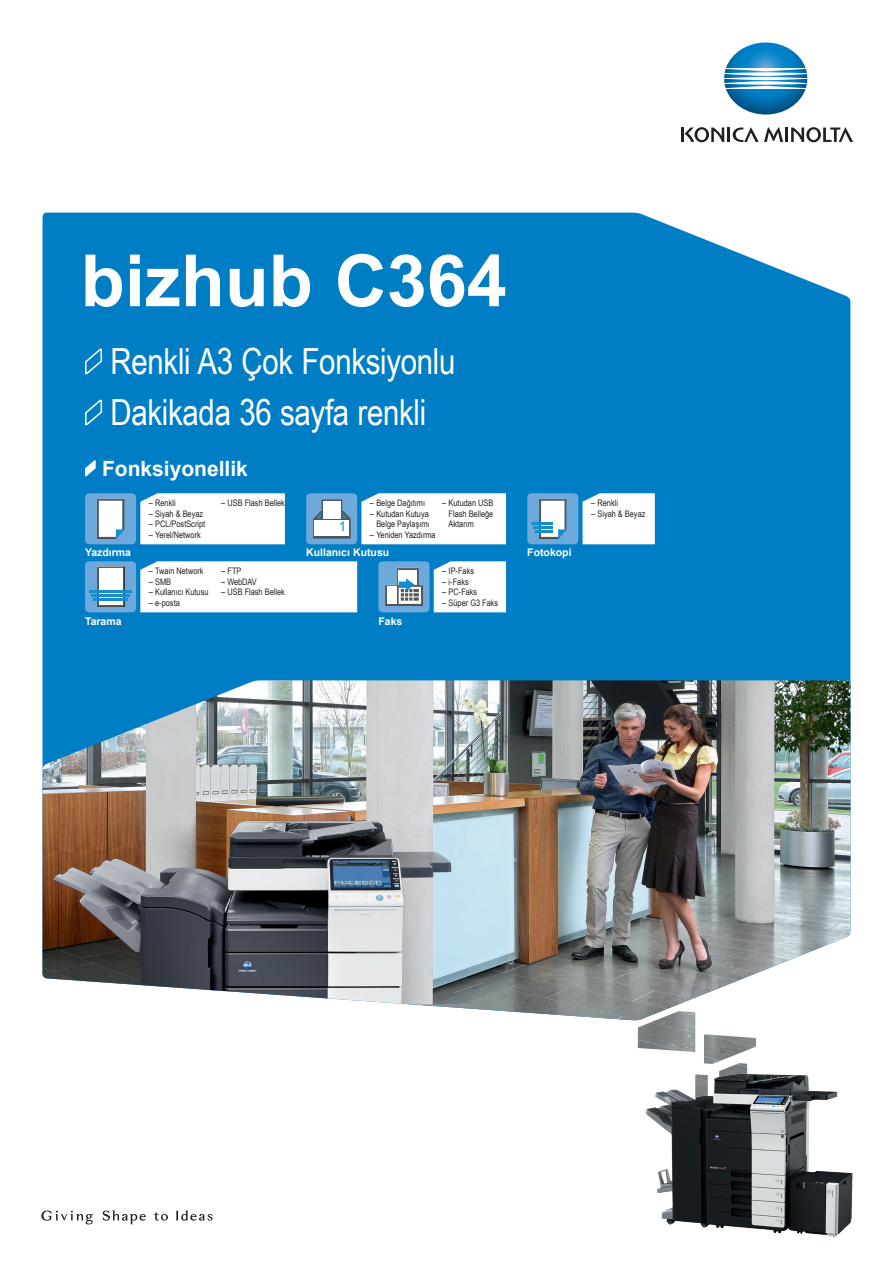
<style>
.page{position:relative;width:893px;height:1263px;background:#fff}
.page>*{position:absolute;margin:0;border:0;box-sizing:border-box;transform-origin:0 0}
.t1{font:700 72px "Arial";color:#fff}
.t2{font:36px/51px "Arial Narrow";letter-spacing:-.01em;color:#fff}
.t3{font:700 21px "Arial";color:#fff}
.t4{font:13.5px "Arial";color:#178dce}
.t5{font:700 10.5px "Arial";color:#fff}
.t6{font:9px/10.5px "Arial Narrow";color:#231f20;text-align:right}
</style>
<div class="page">
<div style="left:43px;top:213px;width:807px;height:467px;background:#007ec5"></div>
<img style="left:638px;top:1020px;width:57px;height:25px">
<img style="left:704px;top:1034px;width:52px;height:11px">
<img style="left:43px;top:680px;width:807px;height:340px">
<img style="left:724px;top:42px;width:83px;height:73px">
<hr style="left:785px;top:128px;width:3px;height:14px;background:#231f20">
<svg style="left:791px;top:127px;width:62px;height:15px"></svg>
<svg style="left:681px;top:127px;width:102px;height:15px"></svg>
<svg style="left:103px;top:1210px;width:43px;height:14px"></svg>
<svg style="left:176px;top:1210px;width:37px;height:10px"></svg>
<svg style="left:41px;top:1210px;width:52px;height:14px"></svg>
<svg style="left:154px;top:1212px;width:14px;height:9px"></svg>
<svg style="left:84px;top:348px;width:19px;height:28px"></svg>
<svg style="left:84px;top:399px;width:19px;height:28px"></svg>
<svg style="left:84px;top:460px;width:12px;height:18px"></svg>
<svg style="left:361px;top:493px;width:145px;height:51px"></svg>
<svg style="left:583px;top:493px;width:72px;height:51px"></svg>
<div style="left:85px;top:493px;width:51px;height:51px;background:#6da9db;border-radius:4px"></div>
<div style="left:527px;top:493px;width:51px;height:51px;background:#6da9db;border-radius:4px"></div>
<div style="left:85px;top:561px;width:51px;height:51px;background:#6da9db;border-radius:4px"></div>
<div style="left:306px;top:493px;width:51px;height:51px;background:#6da9db;border-radius:4px"></div>
<svg style="left:140px;top:561px;width:217px;height:51px"></svg>
<svg style="left:140px;top:493px;width:145px;height:51px"></svg>
<svg style="left:97px;top:498px;width:28px;height:32px"></svg>
<svg style="left:97px;top:499px;width:27px;height:40px"></svg>
<svg style="left:434px;top:561px;width:72px;height:51px"></svg>
<div style="left:378px;top:561px;width:51px;height:51px;background:#6da9db;border-radius:4px"></div>
<svg style="left:397px;top:567px;width:22px;height:1px"></svg>
<svg style="left:385px;top:568px;width:38px;height:38px"></svg>
<svg style="left:312px;top:518px;width:39px;height:21px"></svg>
<svg style="left:313px;top:499px;width:38px;height:39px"></svg>
<div style="left:323px;top:501px;width:17px;height:17px;background:#fff"></div>
<div style="left:315px;top:520px;width:34px;height:16px;background:#fff"></div>
<svg style="left:96px;top:566px;width:29px;height:41px"></svg>
<div style="left:99px;top:569px;width:23px;height:36px;background:#fff"></div>
<hr style="left:94px;top:598px;width:34px;height:3px;background:#178dce">
<hr style="left:91px;top:594px;width:39px;height:2px;background:#178dce">
<hr style="left:89px;top:590px;width:43px;height:2px;background:#178dce">
<svg style="left:539px;top:498px;width:28px;height:1px"></svg>
<svg style="left:534px;top:499px;width:33px;height:40px"></svg>
<hr style="left:531px;top:522px;width:22px;height:2px;background:#178dce">
<img style="left:637px;top:1045px;width:216px;height:192px">
<h1 class="t1" style="left:81px;top:233px;width:428px">bizhub C364</h1>
<h2 class="t2" style="left:111px;top:335px;width:346px">Renkli A3 Çok Fonksiyonlu<br>Dakikada 36 sayfa renkli</h2>
<h3 class="t3" style="left:102px;top:455px;width:147px">Fonksiyonellik</h3>
<p class="t5" style="left:85px;top:546px;width:48px">Yazdırma</p>
<p class="t5" style="left:85px;top:614px;width:38px">Tarama</p>
<p class="t6" style="left:149px;top:497px;width:28px">– Renkli</p>
<p class="t6" style="left:149px;top:508px;width:56px">– Siyah &amp; Beyaz</p>
<p class="t6" style="left:149px;top:518px;width:58px">– PCL/PostScript</p>
<p class="t6" style="left:149px;top:529px;width:54px">– Yerel/Network</p>
<p class="t6" style="left:149px;top:565px;width:56px">– Twain Network</p>
<p class="t6" style="left:149px;top:576px;width:24px">– SMB</p>
<p class="t6" style="left:149px;top:586px;width:61px">– Kullanıcı Kutusu</p>
<p class="t6" style="left:149px;top:597px;width:32px">– e-posta</p>
<p class="t6" style="left:449px;top:497px;width:46px;text-align:justify;text-indent:-6px">– Kutudan USB Flash Belleğe Aktarım</p>
<p class="t6" style="left:370px;top:497px;width:57px">– Belge Dağıtımı</p>
<p class="t6" style="left:370px;top:508px;width:61px">– Kutudan Kutuya<br>Belge Paylaşımı</p>
<p class="t6" style="left:370px;top:529px;width:67px">– Yeniden Yazdırma</p>
<p class="t6" style="left:221px;top:497px;width:65px">– USB Flash Bellek</p>
<p class="t6" style="left:591px;top:497px;width:28px">– Renkli</p>
<p class="t6" style="left:591px;top:508px;width:56px">– Siyah &amp; Beyaz</p>
<h3 class="t4" style="left:339px;top:518px;width:9px">1</h3>
<p class="t6" style="left:221px;top:565px;width:22px">– FTP</p>
<p class="t6" style="left:221px;top:576px;width:37px">– WebDAV</p>
<p class="t6" style="left:221px;top:586px;width:65px">– USB Flash Bellek</p>
<p class="t5" style="left:306px;top:546px;width:85px">Kullanıcı Kutusu</p>
<p class="t5" style="left:378px;top:614px;width:25px">Faks</p>
<p class="t6" style="left:442px;top:565px;width:33px">– IP-Faks</p>
<p class="t6" style="left:442px;top:576px;width:28px">– i-Faks</p>
<p class="t6" style="left:442px;top:586px;width:37px">– PC-Faks</p>
<p class="t6" style="left:442px;top:597px;width:58px">– Süper G3 Faks</p>
<p class="t5" style="left:527px;top:546px;width:46px">Fotokopi</p>
</div>
